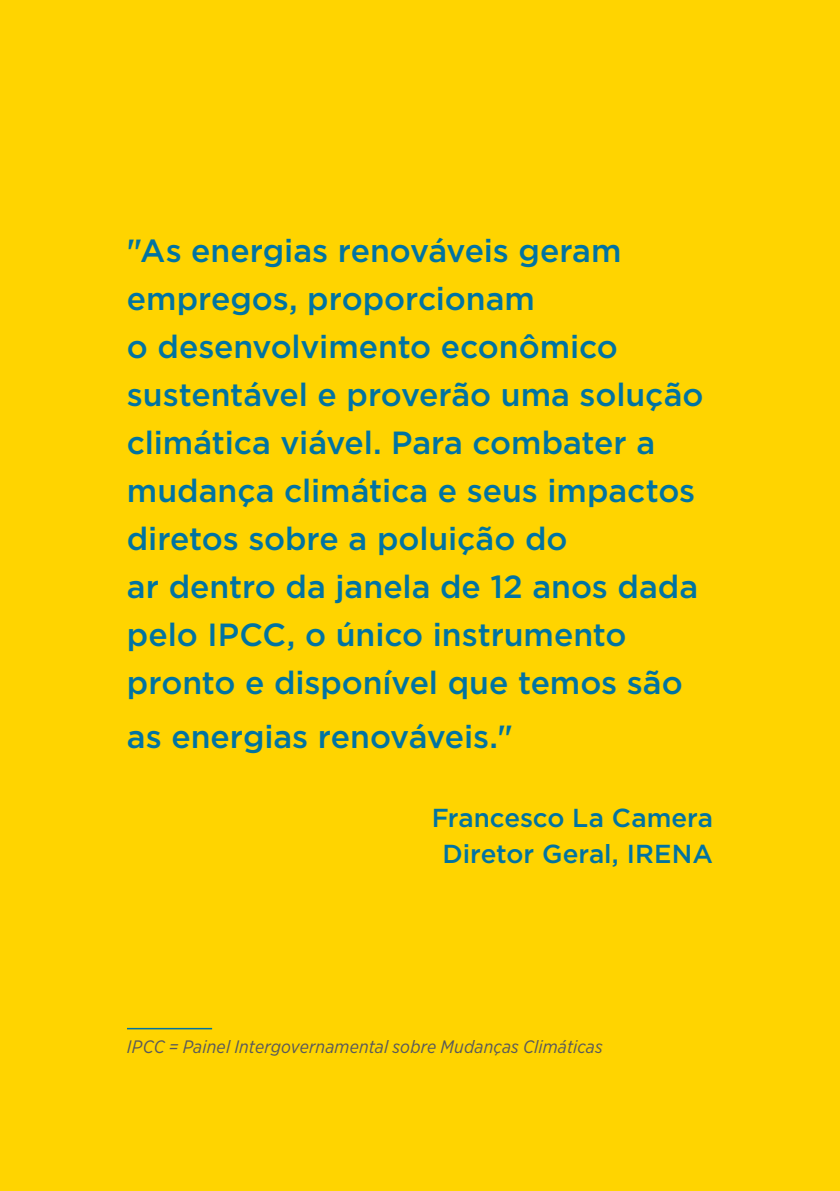
<style>
.page{position:relative;width:840px;height:1191px;background:#fff}
.page>*{position:absolute;margin:0;border:0;box-sizing:border-box;transform-origin:0 0}
.t1{font:500 32px/48px "Gotham";letter-spacing:-.005em;color:#0073a2}
.t2{font:500 26px/36px "Gotham";color:#0073a2;text-align:center}
.t3{font:italic 18px "Gotham Narrow";letter-spacing:.01em;color:#58595b}
</style>
<div class="page">
<div style="left:0;top:0;width:839px;height:1191px;background:#ffd400"></div>
<hr style="left:127px;top:1028px;width:85px;height:1px;background:#0073a2">
<p class="t1" style="left:127px;top:226px;width:577px">"As energias renováveis geram empregos, proporcionam<br>o desenvolvimento econômico sustentável e proverão uma solução climática viável. Para combater a mudança climática e seus impactos diretos sobre a poluição do<br>ar dentro da janela de 12 anos dada pelo IPCC, o único instrumento pronto e disponível que temos são</p>
<p class="t1" style="left:127px;top:712px;width:387px">as energias renováveis."</p>
<p class="t2" style="left:431px;top:799px;width:283px">Francesco La Camera<br>Diretor Geral, IRENA</p>
<p class="t3" style="left:127px;top:1035px;width:477px">IPCC = Painel Intergovernamental sobre Mudanças Climáticas</p>
</div>
